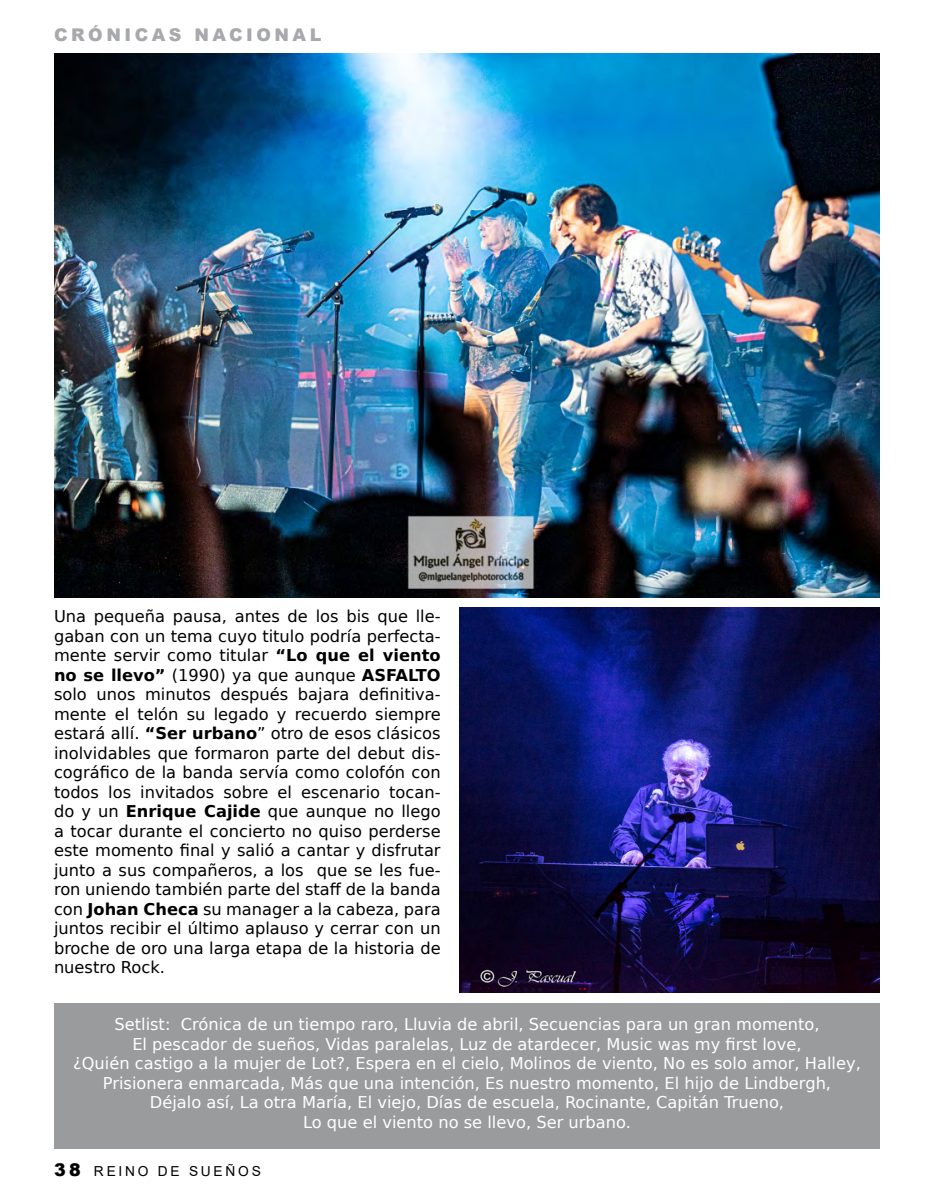
<style>
.page{position:relative;width:934px;height:1204px;background:#fff}
.page>*{position:absolute;margin:0;border:0;box-sizing:border-box;transform-origin:0 0}
.t1{font:900 17.5px "Arial";letter-spacing:.2em;color:#a7a9ac}
.t2{font:16.25px/19.5px "DejaVu Sans";color:#000;text-align:justify}
.t3{font:16.25px/19.5px "DejaVu Sans";color:#fff;text-align:center}
.t4{font:13.75px "Arial";letter-spacing:.2em;color:#000}
.s1{font-weight:700}
.s2{font-weight:900;font-size:17.5px}
</style>
<div class="page">
<div style="left:54px;top:1003px;width:826px;height:145px;background:#999b9c"></div>
<img style="left:54px;top:54px;width:826px;height:543px">
<img style="left:459px;top:607px;width:420px;height:385px">
<p class="t1" style="left:54px;top:22px;width:269px">CRÓNICAS NACIONAL</p>
<p class="t2" style="left:54px;top:606px;width:388px">Una pequeña pausa, antes de los bis que lle&shy;gaban con un tema cuyo titulo podría perfecta&shy;mente servir como titular <span class="s1">“Lo que el viento no se llevo”</span> (1990) ya que aunque <span class="s1">ASFALTO </span>solo unos minutos después bajara definitiva&shy;mente el telón su legado y recuerdo siempre estará allí. <span class="s1">“Ser urbano</span>” otro de esos clásicos inolvidables que formaron parte del debut dis&shy;cográfico de la banda servía como colofón con todos los invitados sobre el escenario tocan&shy;do y un <span class="s1">Enrique Cajide</span> que aunque no llego a tocar durante el concierto no quiso perderse este momento final y salió a cantar y disfrutar junto a sus compañeros, a los que se les fue&shy;ron uniendo también parte del staff de la banda con <span class="s1">Johan Checa</span> su manager a la cabeza, para juntos recibir el último aplauso y cerrar con un broche de oro una larga etapa de la historia de nuestro Rock.</p>
<p class="t3" style="left:73px;top:1014px;width:789px">Setlist: Crónica de un tiempo raro, Lluvia de abril, Secuencias para un gran momento,<br>El pescador de sueños, Vidas paralelas, Luz de atardecer, Music was my first love,<br>¿Quién castigo a la mujer de Lot?, Espera en el cielo, Molinos de viento, No es solo amor, Halley, Prisionera enmarcada, Más que una intención, Es nuestro momento, El hijo de Lindbergh,<br>Déjalo así, La otra María, El viejo, Días de escuela, Rocinante, Capitán Trueno,<br>Lo que el viento no se llevo, Ser urbano.</p>
<p class="t4" style="left:54px;top:1162px;width:208px"><span class="s2">38</span> REINO DE SUEÑOS</p>
</div>
